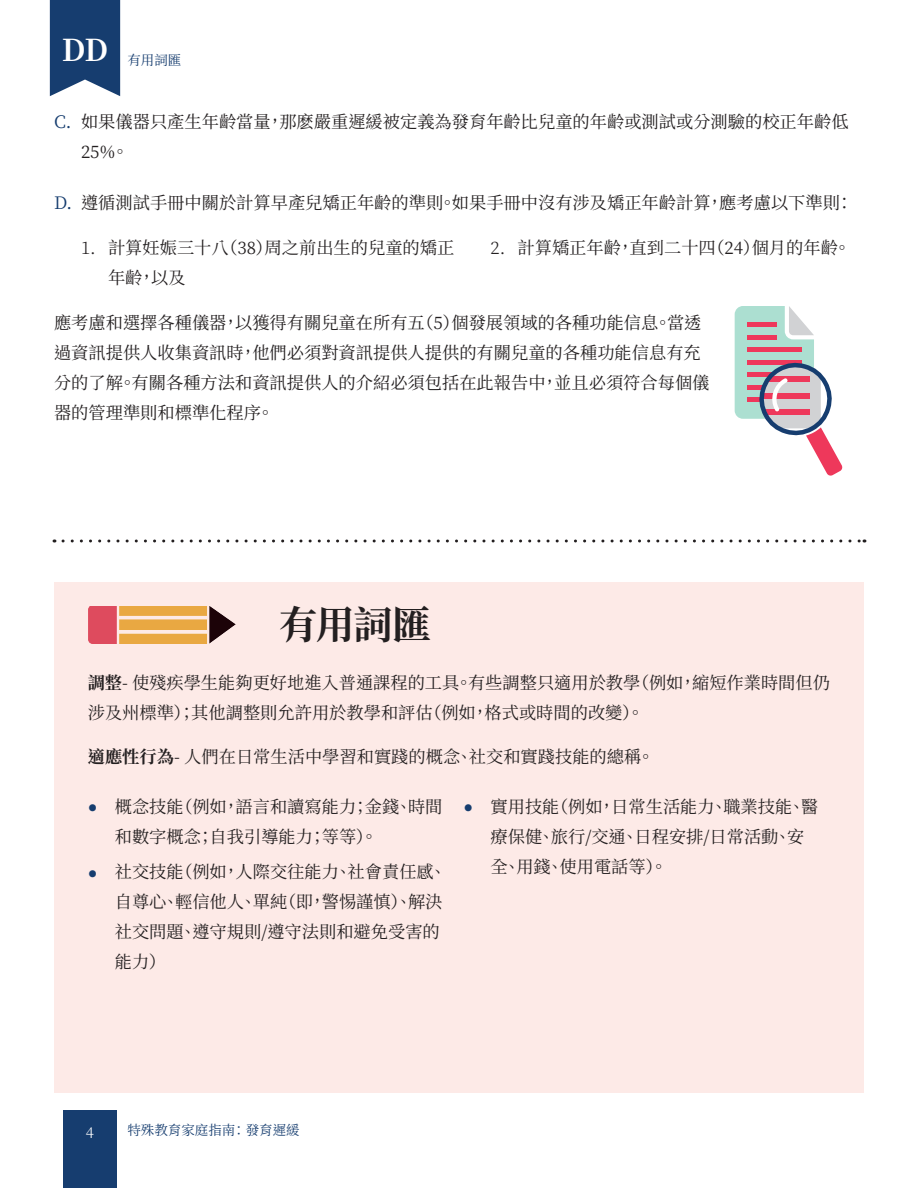
<style>
.page{position:relative;width:918px;height:1188px;background:#fff}
.page>*{position:absolute;margin:0;border:0;box-sizing:border-box;transform-origin:0 0}
.t1{font:700 39px "Source Han Serif TC";color:#231f20}
.t2{font:700 30px "Source Han Serif TC";color:#fff}
.main_span_cols{font:17.25px/30px "Source Han Serif TC";color:#231f20}
.vocab_term{font:17.25px/30px "Source Han Serif TC";color:#231f20}
.t3{font:300 15px "Source Han Serif TC";color:#fff}
.t4{font:13.5px "Source Han Serif TC";color:#163d6f}
.s1{color:#163d6f}
.s2{font-weight:300}
.s3{font-weight:700}
.s4{font-family:"Calibri";font-weight:700;font-size:19.5px;color:#163d6f}
</style>
<div class="page">
<div style="left:54px;top:582px;width:810px;height:510px;background:#fdeae7"></div>
<svg style="left:735px;top:306px;width:107px;height:170px"></svg>
<svg style="left:63px;top:540px;width:802px;height:3px"></svg>
<img style="left:89px;top:606px;width:146px;height:37px">
<svg style="left:50px;top:0;width:70px;height:96px;background:#294d7b"></svg>
<div style="left:63px;top:1111px;width:54px;height:77px;background:#163d6f"></div>
<h2 class="t2" style="left:62px;top:33px;width:48px">DD</h2>
<p class="t4" style="left:127px;top:52px;width:55px">有用詞匯</p>
<p class="main_span_cols" style="left:81px;top:107px;width:769px;text-indent:-27px"><span class="s1">C.</span> 如果儀器只產生年齡當量，那麽嚴重遲緩被定義為發育年齡比兒童的年齡或測試或分測驗的校正年齡低<br>25%。</p>
<p class="main_span_cols" style="left:54px;top:188px;width:800px"><span class="s1">D.</span> 遵循測試手冊中關於計算早產兒矯正年齡的準則。如果手冊中沒有涉及矯正年齡計算，應考慮以下準則：</p>
<p class="main_span_cols" style="left:108px;top:233px;width:348px;text-indent:-27px"><span class="s2">1.</span> 計算妊娠三十八（38）周之前出生的兒童的矯正年齡，以及</p>
<p class="main_span_cols" style="left:490px;top:233px;width:362px"><span class="s2">2.</span> 計算矯正年齡，直到二十四（24）個月的年齡。</p>
<p class="main_span_cols" style="left:54px;top:308px;width:657px">應考慮和選擇各種儀器，以獲得有關兒童在所有五（5）個發展領域的各種功能信息。當透過資訊提供人收集資訊時，他們必須對資訊提供人提供的有關兒童的各種功能信息有充分的了解。有關各種方法和資訊提供人的介紹必須包括在此報告中，並且必須符合每個儀器的管理準則和標準化程序。</p>
<p class="t1" style="left:279px;top:602px;width:154px">有用詞匯</p>
<p class="vocab_term" style="left:88px;top:668px;width:744px"><span class="s3">調整</span>- 使殘疾學生能夠更好地進入普通課程的工具。有些調整只適用於教學（例如，縮短作業時間但仍涉及州標準）；其他調整則允許用於教學和評估（例如，格式或時間的改變）。</p>
<p class="vocab_term" style="left:88px;top:742px;width:568px"><span class="s3">適應性行為</span>- 人們在日常生活中學習和實踐的概念、社交和實踐技能的總稱。</p>
<p class="main_span_cols" style="left:115px;top:792px;width:329px;text-indent:-27px"><span class="s4">•</span> 概念技能（例如，語言和讀寫能力；金錢、時間和數字概念；自我引導能力；等等）。</p>
<p class="main_span_cols" style="left:115px;top:857px;width:334px;text-indent:-27px"><span class="s4">•</span> 社交技能（例如，人際交往能力、社會責任感、自尊心、輕信他人、單純（即，警惕謹慎）、解決社交問題、遵守規則/遵守法則和避免受害的能力）</p>
<p class="main_span_cols" style="left:490px;top:792px;width:329px;text-indent:-27px"><span class="s4">•</span> 實用技能（例如，日常生活能力、職業技能、醫療保健、旅行/交通、日程安排/日常活動、安全、用錢、使用電話等）。</p>
<p class="t3" style="left:86px;top:1124px;width:10px">4</p>
<p class="t4" style="left:127px;top:1123px;width:174px">特殊教育家庭指南： 發育遲緩</p>
</div>
